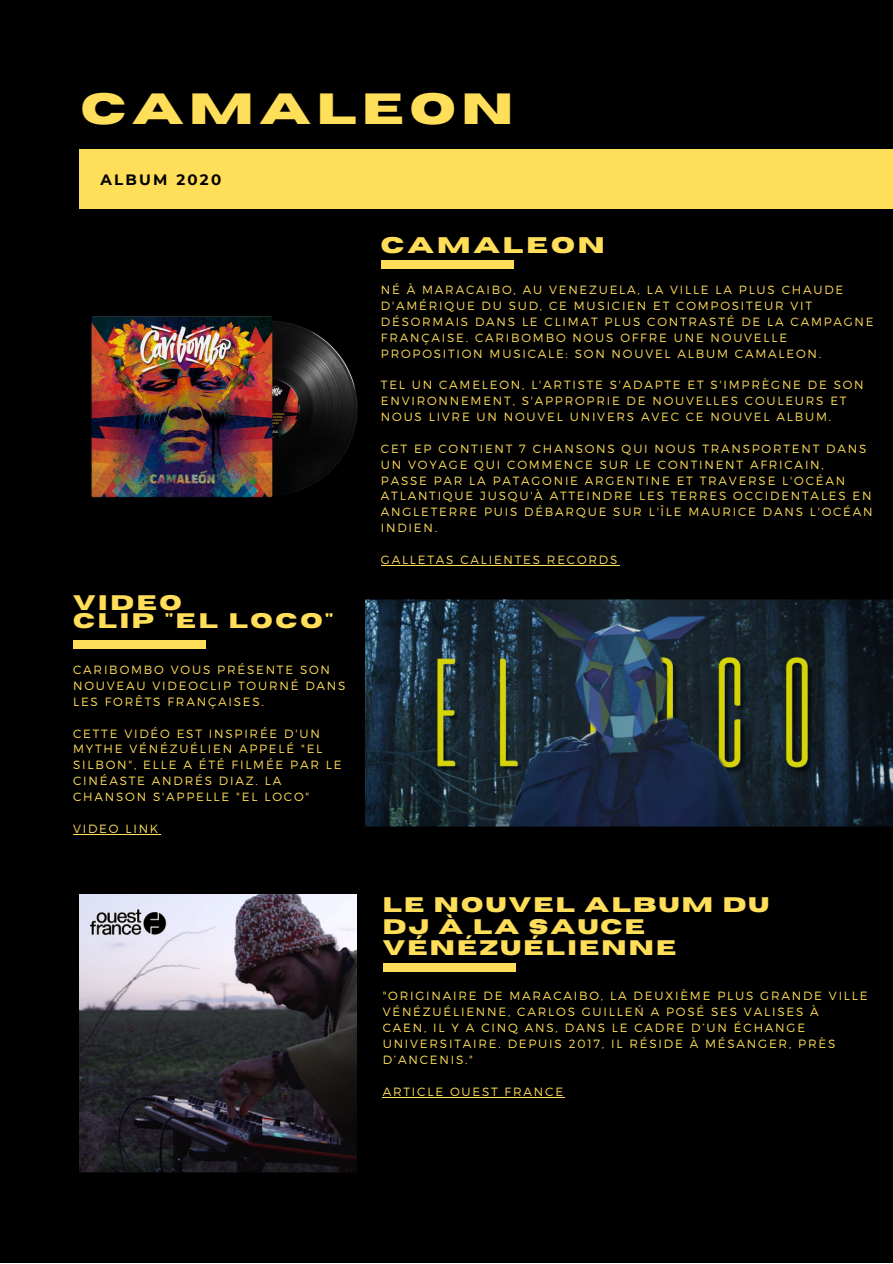
<style>
.page{position:relative;width:893px;height:1264px;background:#fff}
.page>*{position:absolute;margin:0;border:0;box-sizing:border-box;transform-origin:0 0}
.t1{font:700 43.5px "Horizon";letter-spacing:.13em;color:#ffde59}
.t2{font:700 22.5px "Horizon";letter-spacing:.13em;color:#ffde59}
.t3{font:700 21px/21.3px "Horizon";letter-spacing:.105em;color:#ffde59}
.t4{font:700 21px/18px "Horizon";letter-spacing:.13em;color:#ffde59}
.t5{font:700 15px "Montserrat";letter-spacing:.15em;color:#000}
.t6{font:300 12px/15.9px "Montserrat";letter-spacing:.15em;color:#ffde59}
.t7{font:300 11.85px/15.9px "Montserrat";letter-spacing:.15em;color:#ffde59}
</style>
<div class="page">
<div style="left:0;top:0;width:892px;height:1262px;background:#000"></div>
<div style="left:79px;top:150px;width:813px;height:58px;background:#ffde59"></div>
<img style="left:91px;top:316px;width:266px;height:182px">
<div style="left:73px;top:640px;width:133px;height:8px;background:#ffde59"></div>
<img style="left:79px;top:894px;width:278px;height:278px">
<img style="left:366px;top:565px;width:526px;height:262px">
<hr style="left:381px;top:565px;width:238px;height:1px;background:#ffde59">
<hr style="left:73px;top:834px;width:87px;height:1px;background:#ffde59">
<hr style="left:382px;top:1096px;width:183px;height:1px;background:#ffde59">
<div style="left:382px;top:963px;width:133px;height:8px;background:#ffde59"></div>
<div style="left:381px;top:261px;width:132px;height:8px;background:#ffde59"></div>
<h1 class="t1" style="left:81px;top:87px;width:434px">CAMALEON</h1>
<p class="t5" style="left:100px;top:170px;width:122px">ALBUM 2020</p>
<h3 class="t4" style="left:73px;top:594px;width:262px">VIDEO<br>CLIP "EL LOCO"</h3>
<p class="t6" style="left:73px;top:661px;width:274px">CARIBOMBO VOUS PRÉSENTE SON<br>NOUVEAU VIDEOCLIP TOURNÉ DANS<br>LES FORÊTS FRANÇAISES.</p>
<p class="t6" style="left:73px;top:724px;width:270px">CETTE VIDÉO EST INSPIRÉE D'UN<br>MYTHE VÉNÉZUÉLIEN APPELÉ "EL<br>SILBON", ELLE A ÉTÉ FILMÉE PAR LE<br>CINÉASTE ANDRÉS DIAZ. LA<br>CHANSON S'APPELLE "EL LOCO"</p>
<p class="t6" style="left:73px;top:820px;width:87px">VIDEO LINK</p>
<h2 class="t2" style="left:381px;top:234px;width:225px">CAMALEON</h2>
<p class="t7" style="left:381px;top:281px;width:494px">NÉ À MARACAIBO, AU VENEZUELA, LA VILLE LA PLUS CHAUDE D'AMÉRIQUE DU SUD, CE MUSICIEN ET COMPOSITEUR VIT DÉSORMAIS DANS LE CLIMAT PLUS CONTRASTÉ DE LA CAMPAGNE FRANÇAISE. CARIBOMBO NOUS OFFRE UNE NOUVELLE PROPOSITION MUSICALE: SON NOUVEL ALBUM CAMALEON.</p>
<p class="t7" style="left:381px;top:376px;width:484px">TEL UN CAMELEON, L'ARTISTE S'ADAPTE ET S'IMPRÈGNE DE SON<br>ENVIRONNEMENT, S'APPROPRIE DE NOUVELLES COULEURS ET<br>NOUS LIVRE UN NOUVEL UNIVERS AVEC CE NOUVEL ALBUM.</p>
<p class="t7" style="left:381px;top:440px;width:493px">CET EP CONTIENT 7 CHANSONS QUI NOUS TRANSPORTENT DANS UN VOYAGE QUI COMMENCE SUR LE CONTINENT AFRICAIN, PASSE PAR LA PATAGONIE ARGENTINE ET TRAVERSE L'OCÉAN ATLANTIQUE JUSQU'À ATTEINDRE LES TERRES OCCIDENTALES EN ANGLETERRE PUIS DÉBARQUE SUR L'ÎLE MAURICE DANS L'OCÉAN INDIEN.</p>
<p class="t7" style="left:381px;top:551px;width:238px">GALLETAS CALIENTES RECORDS</p>
<h3 class="t3" style="left:382px;top:895px;width:388px">LE NOUVEL ALBUM DU<br>DJ À LA SAUCE<br>VÉNÉZUÉLIENNE</h3>
<p class="t6" style="left:382px;top:987px;width:486px">"ORIGINAIRE DE MARACAIBO, LA DEUXIÈME PLUS GRANDE VILLE VÉNÉZUÉLIENNE, CARLOS GUILLEŃ A POSÉ SES VALISES À<br>CAEN, IL Y A CINQ ANS, DANS LE CADRE D’UN ÉCHANGE UNIVERSITAIRE. DEPUIS 2017, IL RÉSIDE À MÉSANGER, PRÈS D’ANCENIS."</p>
<p class="t6" style="left:382px;top:1083px;width:182px">ARTICLE OUEST FRANCE</p>
</div>
